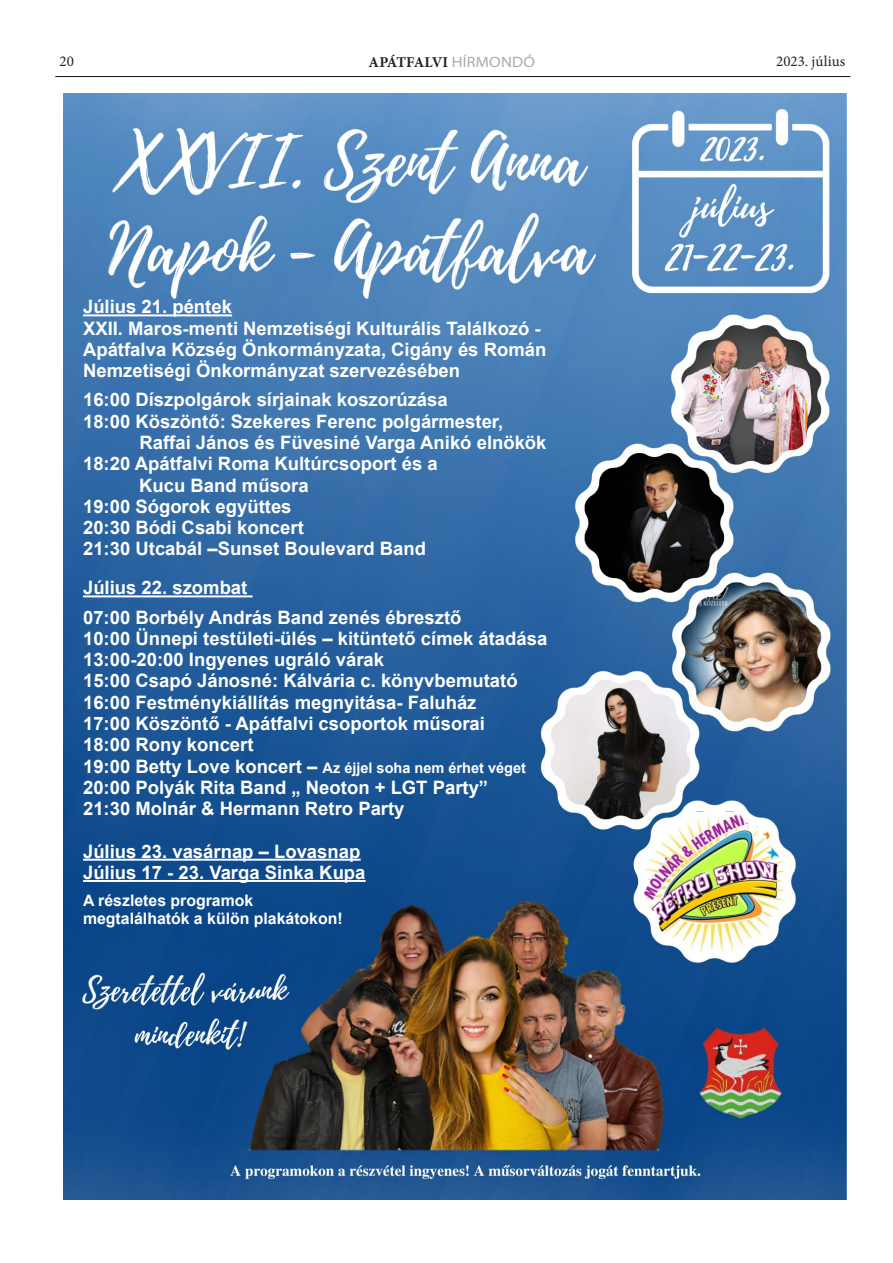
<style>
.page{position:relative;width:893px;height:1263px;background:#fff}
.page>*{position:absolute;margin:0;border:0;box-sizing:border-box;transform-origin:0 0}
.t1{font:700 18.45px/21.3px "Arial";color:#fff}
.t2{font:700 15.9px/18.3px "Arial";color:#fff}
.t3{font:700 15px "Minion Pro";letter-spacing:-.025em;color:#231f20}
.t4{font:15px "Minion Pro";letter-spacing:.01em;color:#231f20}
.t5{font:700 14.55px "Arial";color:#fff}
.s1{font-family:"Myriad Pro";font-weight:400;font-stretch:semi-expanded;color:#a8a9ad}
.s2{font-size:18.45px}
</style>
<div class="page">
<hr style="left:55px;top:76px;width:795px;height:1px;background:#231f20">
<img style="left:63px;top:94px;width:783px;height:1105px">
<hr style="left:83px;top:314px;width:149px;height:2px;background:#fff">
<hr style="left:83px;top:595px;width:170px;height:2px;background:#fff">
<hr style="left:83px;top:859px;width:278px;height:2px;background:#fff">
<hr style="left:83px;top:880px;width:283px;height:2px;background:#fff">
<p class="t4" style="left:59px;top:51px;width:16px">20</p>
<p class="t3" style="left:369px;top:51px;width:168px">APÁTFALVI <span class="s1">HÍRMONDÓ</span></p>
<p class="t4" style="left:776px;top:51px;width:71px">2023. július</p>
<p class="t1" style="left:83px;top:297px;width:465px">Július 21. péntek<br>XXII. Maros-menti Nemzetiségi Kulturális Találkozó - Apátfalva Község Önkormányzata, Cigány és Román Nemzetiségi Önkormányzat szervezésében</p>
<p class="t1" style="left:83px;top:390px;width:366px">16:00 Díszpolgárok sírjainak koszorúzása</p>
<p class="t1" style="left:83px;top:411px;width:422px">18:00 Köszöntő: Szekeres Ferenc polgármester,</p>
<p class="t1" style="left:139px;top:432px;width:409px">Raffai János és Füvesiné Varga Anikó elnökök</p>
<p class="t1" style="left:83px;top:453px;width:356px">18:20 Apátfalvi Roma Kultúrcsoport és a</p>
<p class="t1" style="left:139px;top:475px;width:171px">Kucu Band műsora</p>
<p class="t1" style="left:83px;top:496px;width:210px">19:00 Sógorok együttes</p>
<p class="t1" style="left:83px;top:517px;width:222px">20:30 Bódi Csabi koncert</p>
<p class="t1" style="left:83px;top:539px;width:345px">21:30 Utcabál –Sunset Boulevard Band</p>
<p class="t1" style="left:83px;top:574px;width:380px;line-height:29.2px">Július 22. szombat<br>07:00 Borbély András Band zenés ébresztő</p>
<p class="t1" style="left:83px;top:628px;width:466px">10:00 Ünnepi testületi-ülés – kitüntető címek átadása 13:00-20:00 Ingyenes ugráló várak<br>15:00 Csapó Jánosné: Kálvária c. könyvbemutató 16:00 Festménykiállítás megnyitása- Faluház<br>17:00 Köszöntő - Apátfalvi csoportok műsorai<br>18:00 Rony koncert</p>
<p class="t5" style="left:83px;top:760px;width:444px"><span class="s2">19:00 Betty Love koncert –</span> Az éjjel soha nem érhet véget</p>
<p class="t1" style="left:83px;top:777px;width:407px">20:00 Polyák Rita Band „ Neoton + LGT Party”<br>21:30 Molnár &amp; Hermann Retro Party</p>
<p class="t1" style="left:83px;top:841px;width:284px">Július 23. vasárnap – Lovasnap<br>Július 17 - 23. Varga Sinka Kupa</p>
<p class="t2" style="left:83px;top:891px;width:261px">A részletes programok megtalálhatók a külön plakátokon!</p>
</div>
